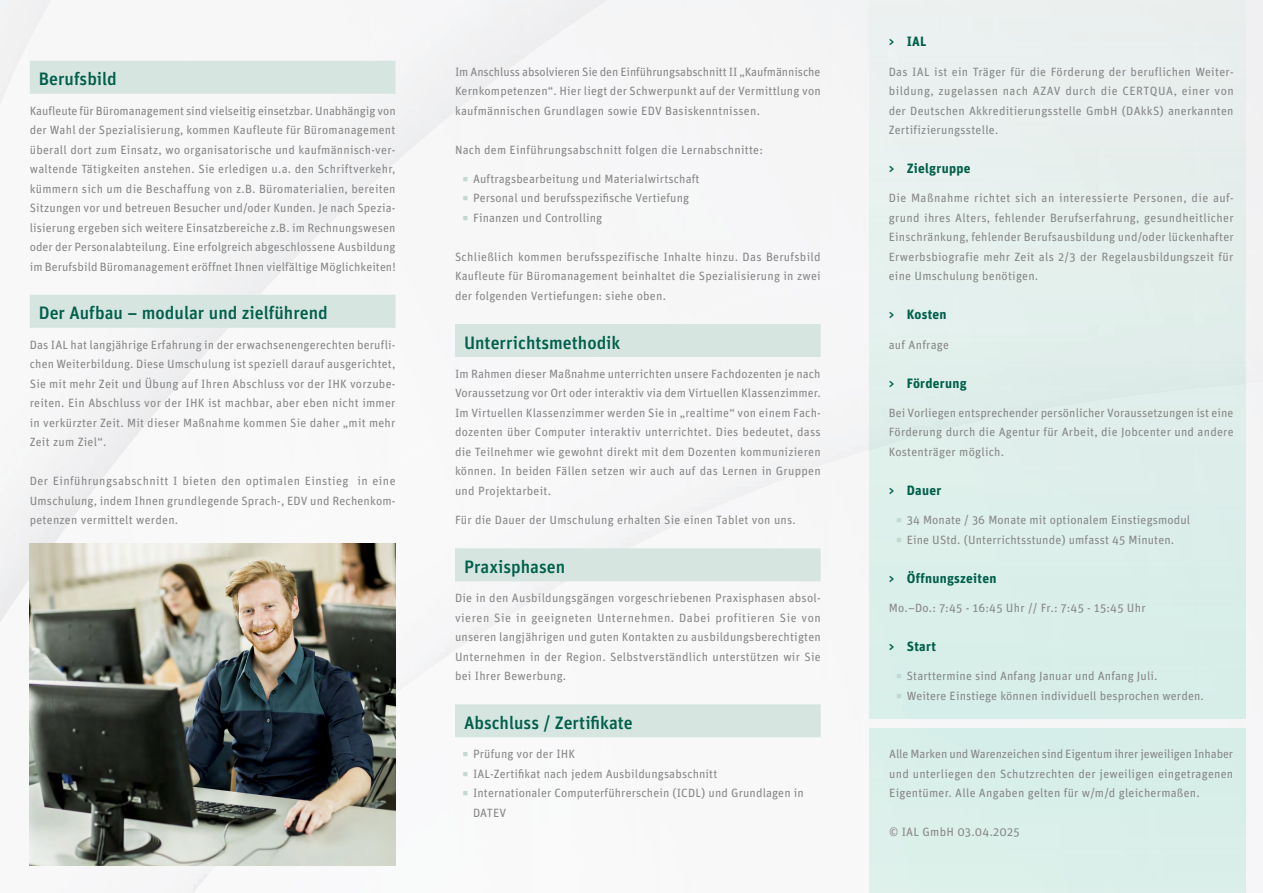
<style>
.page{position:relative;width:1263px;height:893px;background:#fff}
.page>*{position:absolute;margin:0;border:0;box-sizing:border-box;transform-origin:0 0}
.t1{font:500 18px "Unit OT";color:#00604b}
.t2{font:700 13.5px "Unit OT";letter-spacing:.02em;color:#00604b}
.t3{font:12px/19.5px "Unit OT";letter-spacing:.02em;color:#878787;text-align:justify}
.s1{color:#c4d8d2}
.s2{font-weight:500}
</style>
<div class="page">
<div style="left:0;top:508px;width:80px;height:150px;background:#f0f0f2"></div>
<img style="left:0;top:0;width:77px;height:209px">
<img style="left:0;top:658px;width:126px;height:235px">
<img style="left:126px;top:251px;width:1137px;height:642px">
<img style="left:0;top:888px;width:24px;height:5px">
<div style="left:870px;top:0;width:376px;height:719px;background:#e0efeb"></div>
<div style="left:870px;top:729px;width:376px;height:164px;background:#d9efea"></div>
<img style="left:30px;top:544px;width:365px;height:321px">
<div style="left:30px;top:61px;width:365px;height:33px;background:#d7e5e1"></div>
<div style="left:30px;top:295px;width:365px;height:33px;background:#d7e5e1"></div>
<div style="left:455px;top:324px;width:366px;height:33px;background:#d7e5e1"></div>
<div style="left:455px;top:548px;width:366px;height:33px;background:#d7e5e1"></div>
<div style="left:455px;top:704px;width:366px;height:33px;background:#d7e5e1"></div>
<h1 class="t1" style="left:39px;top:68px;width:80px">Berufsbild</h1>
<p class="t3" style="left:30px;top:101px;width:367px">Kaufleute für Büromanagement sind vielseitig einsetzbar. Unabhängig von der Wahl der Spezialisierung, kommen Kaufleute für Büromanagement überall dort zum Einsatz, wo organisatorische und kaufmännisch-ver&shy;waltende Tätigkeiten anstehen. Sie erledigen u.a. den Schriftverkehr, kümmern sich um die Beschaffung von z.B. Büromaterialien, bereiten Sitzungen vor und betreuen Besucher und/oder Kunden. Je nach Spezia&shy;lisierung ergeben sich weitere Einsatzbereiche z.B. im Rechnungswesen oder der Personalabteilung. Eine erfolgreich abgeschlossene Ausbildung im Berufsbild Büromanagement eröffnet Ihnen vielfältige Möglichkeiten!</p>
<h1 class="t1" style="left:39px;top:302px;width:291px">Der Aufbau – modular und zielführend</h1>
<p class="t3" style="left:30px;top:335px;width:367px">Das IAL hat langjährige Erfahrung in der erwachsenengerechten berufli&shy;chen Weiterbildung. Diese Umschulung ist speziell darauf ausgerichtet, Sie mit mehr Zeit und Übung auf Ihren Abschluss vor der IHK vorzube&shy;reiten. Ein Abschluss vor der IHK ist machbar, aber eben nicht immer in verkürzter Zeit. Mit dieser Maßnahme kommen Sie daher „mit mehr Zeit zum Ziel“.</p>
<p class="t3" style="left:30px;top:471px;width:367px">Der Einführungsabschnitt I bieten den optimalen Einstieg in eine Umschulung, indem Ihnen grundlegende Sprach-, EDV und Rechenkom&shy;petenzen vermittelt werden.</p>
<p class="t3" style="left:455px;top:62px;width:367px">Im Anschluss absolvieren Sie den Einführungsabschnitt II „Kaufmännische Kernkompetenzen“. Hier liegt der Schwerpunkt auf der Vermittlung von kaufmännischen Grundlagen sowie EDV Basiskenntnissen.</p>
<p class="t3" style="left:455px;top:140px;width:310px">Nach dem Einführungsabschnitt folgen die Lernabschnitte:</p>
<p class="t3" style="left:462px;top:169px;width:238px"><span class="s1">▪</span> Auftragsbearbeitung und Materialwirtschaft</p>
<p class="t3" style="left:462px;top:188px;width:228px"><span class="s1">▪</span> Personal und berufsspezifische Vertiefung</p>
<p class="t3" style="left:462px;top:208px;width:141px"><span class="s1">▪</span> Finanzen und Controlling</p>
<p class="t3" style="left:455px;top:247px;width:367px">Schließlich kommen berufsspezifische Inhalte hinzu. Das Berufsbild Kaufleute für Büromanagement beinhaltet die Spezialisierung in zwei der folgenden Vertiefungen: siehe oben.</p>
<h1 class="t1" style="left:464px;top:331px;width:158px">Unterrichtsmethodik</h1>
<p class="t3" style="left:455px;top:364px;width:367px">Im Rahmen dieser Maßnahme unterrichten unsere Fachdozenten je nach Voraussetzung vor Ort oder interaktiv via dem Virtuellen Klassenzimmer.<br>Im Virtuellen Klassenzimmer werden Sie in „realtime“ von einem Fach&shy;dozenten über Computer interaktiv unterrichtet. Dies bedeutet, dass die Teilnehmer wie gewohnt direkt mit dem Dozenten kommunizieren können. In beiden Fällen setzen wir auch auf das Lernen in Gruppen und Projektarbeit.</p>
<p class="t3" style="left:455px;top:510px;width:342px">Für die Dauer der Umschulung erhalten Sie einen Tablet von uns.</p>
<h1 class="t1" style="left:464px;top:556px;width:103px">Praxisphasen</h1>
<p class="t3" style="left:455px;top:588px;width:367px">Die in den Ausbildungsgängen vorgeschriebenen Praxisphasen absol&shy;vieren Sie in geeigneten Unternehmen. Dabei profitieren Sie von unseren langjährigen und guten Kontakten zu ausbildungsberechtigten Unternehmen in der Region. Selbstverständlich unterstützen wir Sie bei Ihrer Bewerbung.</p>
<h1 class="t1" style="left:464px;top:712px;width:170px">Abschluss / Zertifikate</h1>
<p class="t3" style="left:462px;top:744px;width:114px"><span class="s1">▪</span> Prüfung vor der IHK</p>
<p class="t3" style="left:462px;top:764px;width:256px"><span class="s1">▪</span> IAL-Zertifikat nach jedem Ausbildungsabschnitt</p>
<p class="t3" style="left:473px;top:783px;width:332px;text-indent:-10px"><span class="s1">▪</span> Internationaler Computerführerschein (ICDL) und Grundlagen in<br>DATEV</p>
<p class="t2" style="left:889px;top:33px;width:39px"><span class="s2">&gt;</span> IAL</p>
<p class="t3" style="left:889px;top:62px;width:346px">Das IAL ist ein Träger für die Förderung der beruflichen Weiter&shy;bildung, zugelassen nach AZAV durch die CERTQUA, einer von der Deutschen Akkreditierungsstelle GmbH (DAkkS) anerkannten Zertifizierungsstelle.</p>
<p class="t2" style="left:889px;top:160px;width:83px"><span class="s2">&gt;</span> Zielgruppe</p>
<p class="t3" style="left:889px;top:188px;width:346px">Die Maßnahme richtet sich an interessierte Personen, die auf&shy;grund ihres Alters, fehlender Berufserfahrung, gesundheitlicher Einschränkung, fehlender Berufsausbildung und/oder lückenhafter Erwerbsbiografie mehr Zeit als 2/3 der Regelausbildungszeit für eine Umschulung benötigen.</p>
<p class="t2" style="left:889px;top:306px;width:59px"><span class="s2">&gt;</span> Kosten</p>
<p class="t3" style="left:889px;top:335px;width:62px">auf Anfrage</p>
<p class="t2" style="left:889px;top:375px;width:79px"><span class="s2">&gt;</span> Förderung</p>
<p class="t3" style="left:889px;top:403px;width:346px">Bei Vorliegen entsprechender persönlicher Voraussetzungen ist eine Förderung durch die Agentur für Arbeit, die Jobcenter und andere Kostenträger möglich.</p>
<p class="t2" style="left:889px;top:482px;width:54px"><span class="s2">&gt;</span> Dauer</p>
<p class="t3" style="left:896px;top:510px;width:295px"><span class="s1">▪</span> 34 Monate / 36 Monate mit optionalem Einstiegsmodul</p>
<p class="t3" style="left:896px;top:530px;width:279px"><span class="s1">▪</span> Eine UStd. (Unterrichtsstunde) umfasst 45 Minuten.</p>
<p class="t2" style="left:889px;top:570px;width:109px"><span class="s2">&gt;</span> Öffnungszeiten</p>
<p class="t3" style="left:889px;top:598px;width:258px">Mo.–Do.: 7:45 - 16:45 Uhr // Fr.: 7:45 - 15:45 Uhr</p>
<p class="t2" style="left:889px;top:638px;width:49px"><span class="s2">&gt;</span> Start</p>
<p class="t3" style="left:896px;top:666px;width:263px"><span class="s1">▪</span> Starttermine sind Anfang Januar und Anfang Juli.</p>
<p class="t3" style="left:896px;top:686px;width:309px"><span class="s1">▪</span> Weitere Einstiege können individuell besprochen werden.</p>
<p class="t3" style="left:889px;top:744px;width:346px">Alle Marken und Warenzeichen sind Eigentum ihrer jeweiligen Inhaber und unterliegen den Schutzrechten der jeweiligen eingetragenen Eigentümer. Alle Angaben gelten für w/m/d gleichermaßen.</p>
<p class="t3" style="left:889px;top:822px;width:132px">© IAL GmbH 03.04.2025</p>
</div>
